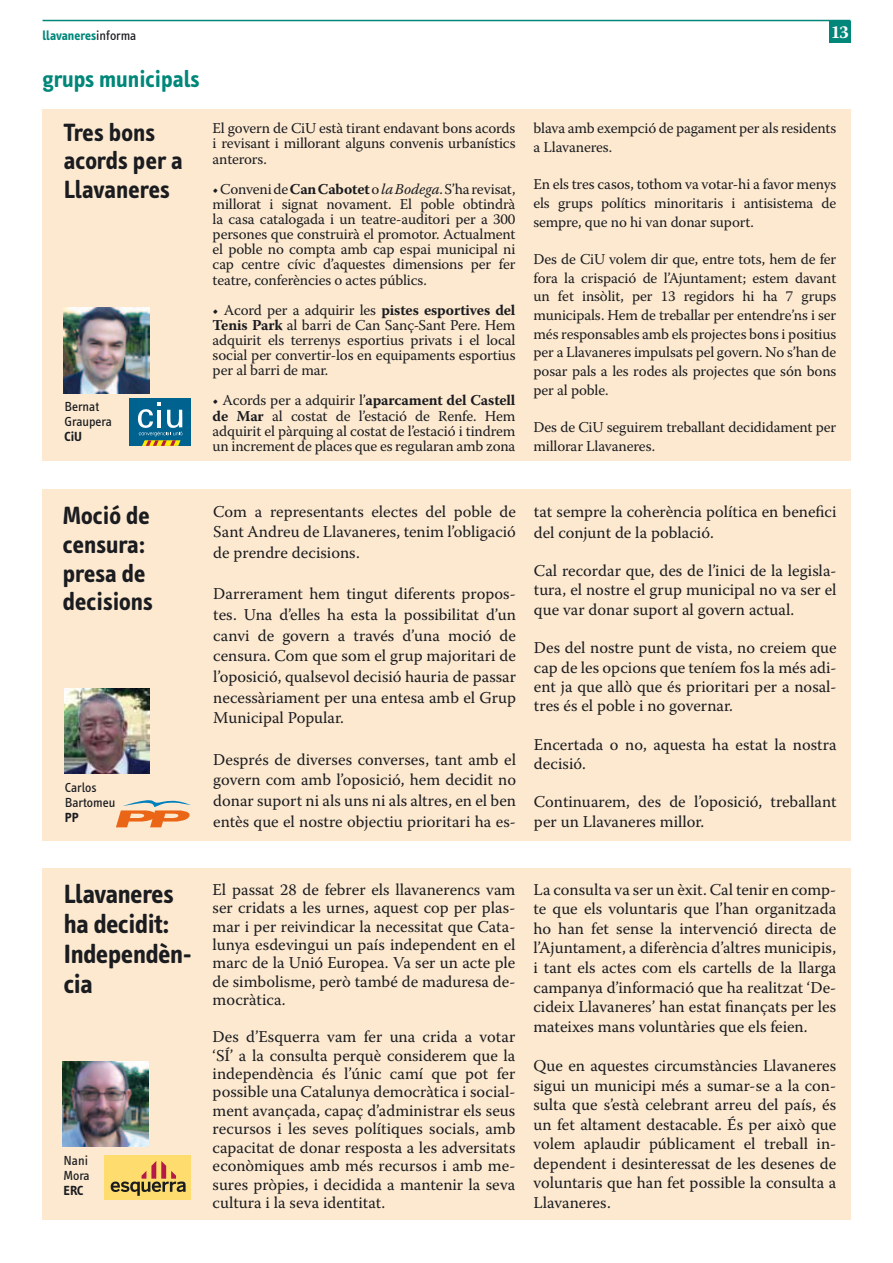
<style>
.page{position:relative;width:893px;height:1263px;background:#fff}
.page>*{position:absolute;margin:0;border:0;box-sizing:border-box;transform-origin:0 0}
.t1{font:700 27px/30px "Info Text";letter-spacing:-.01em;color:#1b1c20}
.t2{font:700 25.5px/28.5px "Info Text";color:#1b1c20}
.t3{font:700 24px "Info Text";color:#00877a}
.t4{font:700 18px "Warnock Pro";color:#fff}
.t5{font:16.5px/18.5px "Warnock Pro";color:#1b1c20;text-align:justify}
.t6{font:15px/15.1px "Warnock Pro";letter-spacing:-.01em;color:#1b1c20;text-align:justify}
.t7{font:13.5px/15px "Info Text";color:#1b1c20}
.t8{font:700 13.5px "Info Text";color:#00877a}
.t9{font:700 13.5px "Info Text";color:#1b1c20}
.s1{font-weight:400;color:#1b1c20}
.s2{font-weight:700}
.s3{font-style:italic}
</style>
<div class="page">
<div style="left:42px;top:109px;width:808px;height:351px;background:#fce9d0"></div>
<div style="left:129px;top:398px;width:62px;height:48px;background:#00628f"></div>
<svg style="left:138px;top:402px;width:44px;height:44px"></svg>
<div style="left:43px;top:868px;width:808px;height:351px;background:#fce9d0"></div>
<div style="left:104px;top:1155px;width:87px;height:44px;background:#fedc6d"></div>
<svg style="left:111px;top:1161px;width:75px;height:35px"></svg>
<div style="left:42px;top:490px;width:808px;height:351px;background:#fce9d0"></div>
<svg style="left:116px;top:800px;width:75px;height:27px"></svg>
<img style="left:64px;top:308px;width:85px;height:85px">
<img style="left:64px;top:689px;width:85px;height:85px">
<img style="left:63px;top:1061px;width:85px;height:86px">
<hr style="left:43px;top:20px;width:807px;height:1px;background:#00877a">
<div style="left:829px;top:21px;width:21px;height:21px;background:#00877a"></div>
<p class="t8" style="left:43px;top:28px;width:95px">llavaneres<span class="s1">informa</span></p>
<p class="t4" style="left:831px;top:21px;width:20px">13</p>
<h3 class="t3" style="left:43px;top:66px;width:159px">grups municipals</h3>
<h2 class="t2" style="left:64px;top:118px;width:120px">Tres bons acords per a<br>Llavaneres</h2>
<p class="t6" style="left:213px;top:121px;width:304px">El govern de CiU està tirant endavant bons acords i revisant i millorant alguns convenis urbanístics anterors.</p>
<p class="t6" style="left:213px;top:181px;width:304px">• Conveni de <span class="s2">Can Cabotet</span> o <span class="s3">la Bodega</span>. S’ha revisat, millorat i signat novament. El poble obtindrà la casa catalogada i un teatre-auditori per a 300 persones que construirà el promotor. Actualment el poble no compta amb cap espai municipal ni cap centre cívic d’aquestes dimensions per fer teatre, conferències o actes públics.</p>
<p class="t6" style="left:213px;top:302px;width:304px">• Acord per a adquirir les <span class="s2">pistes esportives del Tenis Park</span> al barri de Can Sanç-Sant Pere. Hem adquirit els terrenys esportius privats i el local social per convertir-los en equipaments esportius per al barri de mar.</p>
<p class="t6" style="left:213px;top:393px;width:304px">• Acords per a adquirir l’<span class="s2">aparcament del Castell de Mar</span> al costat de l’estació de Renfe. Hem adquirit el pàrquing al costat de l’estació i tindrem un increment de places que es regularan amb zona</p>
<p class="t7" style="left:64px;top:399px;width:49px">Bernat<br>Graupera</p>
<p class="t9" style="left:64px;top:429px;width:19px">CiU</p>
<p class="t6" style="left:533px;top:119px;width:304px;line-height:18.6px">blava amb exempció de pagament per als residents a Llavaneres.</p>
<p class="t6" style="left:533px;top:175px;width:304px;line-height:18.8px">En els tres casos, tothom va votar-hi a favor menys els grups polítics minoritaris i antisistema de sempre, que no hi van donar suport.</p>
<p class="t6" style="left:533px;top:250px;width:304px;line-height:18.8px">Des de CiU volem dir que, entre tots, hem de fer fora la crispació de l’Ajuntament; estem davant un fet insòlit, per 13 regidors hi ha 7 grups municipals. Hem de treballar per entendre’ns i ser més responsables amb els projectes bons i positius per a Llavaneres impulsats pel govern. No s’han de posar pals a les rodes als projectes que són bons per al poble.</p>
<p class="t6" style="left:533px;top:418px;width:304px;line-height:18.8px">Des de CiU seguirem treballant decididament per millorar Llavaneres.</p>
<h2 class="t2" style="left:63px;top:502px;width:91px">Moció de censura: presa de decisions</h2>
<p class="t7" style="left:65px;top:780px;width:52px">Carlos<br>Bartomeu</p>
<p class="t9" style="left:65px;top:810px;width:15px">PP</p>
<p class="t5" style="left:213px;top:501px;width:304px;line-height:20.7px">Com a representants electes del poble de Sant Andreu de Llavaneres, tenim l’obligació de prendre decisions.</p>
<p class="t5" style="left:213px;top:583px;width:304px;line-height:20.7px">Darrerament hem tingut diferents propos&shy;tes. Una d’elles ha esta la possibilitat d’un canvi de govern a través d’una moció de censura. Com que som el grup majoritari de l’oposició, qualsevol decisió hauria de passar necessàriament per una entesa amb el Grup Municipal Popular.</p>
<p class="t5" style="left:213px;top:749px;width:304px;line-height:20.7px">Després de diverses converses, tant amb el govern com amb l’oposició, hem decidit no donar suport ni als uns ni als altres, en el ben entès que el nostre objectiu prioritari ha es-</p>
<p class="t5" style="left:534px;top:501px;width:304px;line-height:20.7px">tat sempre la coherència política en benefici del conjunt de la població.</p>
<p class="t5" style="left:534px;top:561px;width:304px;line-height:19.2px">Cal recordar que, des de l’inici de la legisla&shy;tura, el nostre el grup municipal no va ser el que var donar suport al govern actual.</p>
<p class="t5" style="left:534px;top:638px;width:304px;line-height:19.2px">Des del nostre punt de vista, no creiem que cap de les opcions que teníem fos la més adi&shy;ent ja que allò que és prioritari per a nosal&shy;tres és el poble i no governar.</p>
<p class="t5" style="left:534px;top:734px;width:304px;line-height:19.2px">Encertada o no, aquesta ha estat la nostra decisió.</p>
<p class="t5" style="left:534px;top:792px;width:304px;line-height:19.2px">Continuarem, des de l’oposició, treballant per un Llavaneres millor.</p>
<h1 class="t1" style="left:64px;top:879px;width:129px">Llavaneres ha decidit:<br>Independèn&shy;cia</h1>
<p class="t7" style="left:63px;top:1153px;width:28px">Nani<br>Mora</p>
<p class="t9" style="left:63px;top:1183px;width:22px">ERC</p>
<p class="t5" style="left:213px;top:880px;width:304px">El passat 28 de febrer els llavanerencs vam ser cridats a les urnes, aquest cop per plas&shy;mar i per reivindicar la necessitat que Cata&shy;lunya esdevingui un país independent en el marc de la Unió Europea. Va ser un acte ple de simbolisme, però també de maduresa de&shy;mocràtica.</p>
<p class="t5" style="left:213px;top:1027px;width:304px">Des d’Esquerra vam fer una crida a votar ‘SÍ’ a la consulta perquè considerem que la independència és l’únic camí que pot fer possible una Catalunya democràtica i social&shy;ment avançada, capaç d’administrar els seus recursos i les seves polítiques socials, amb capacitat de donar resposta a les adversitats econòmiques amb més recursos i amb me&shy;sures pròpies, i decidida a mantenir la seva cultura i la seva identitat.</p>
<p class="t5" style="left:533px;top:879px;width:304px;line-height:19.6px">La consulta va ser un èxit. Cal tenir en comp&shy;te que els voluntaris que l’han organitzada ho han fet sense la intervenció directa de l’Ajuntament, a diferència d’altres municipis, i tant els actes com els cartells de la llarga campanya d’informació que ha realitzat ‘De&shy;cideix Llavaneres’ han estat finançats per les mateixes mans voluntàries que els feien.</p>
<p class="t5" style="left:533px;top:1055px;width:304px;line-height:19.6px">Que en aquestes circumstàncies Llavaneres sigui un municipi més a sumar-se a la con&shy;sulta que s’està celebrant arreu del país, és un fet altament destacable. És per això que volem aplaudir públicament el treball in&shy;dependent i desinteressat de les desenes de voluntaris que han fet possible la consulta a Llavaneres.</p>
</div>
